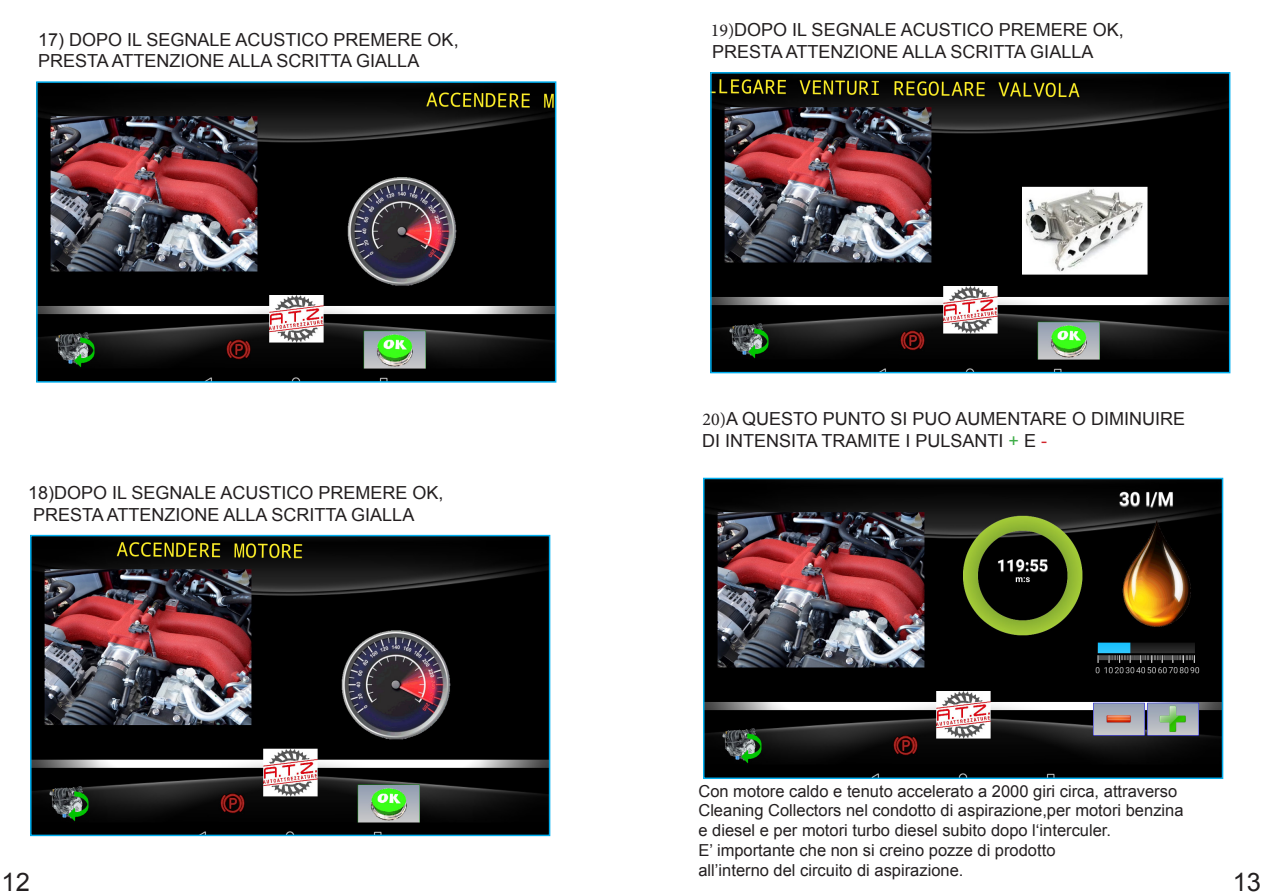
<style>
.page{position:relative;width:1263px;height:893px;background:#fff}
.page>*{position:absolute;margin:0;border:0;box-sizing:border-box;transform-origin:0 0}
.t1{font:25.5px "Arial";color:#231f20}
.t2{font:18px "Arial";color:#231f20}
.t3{font:16.5px "Arial";color:#231f20}
.s1{font-family:"Minion Pro"}
.s2{color:#40ae49}
.s3{color:#d1232a}
</style>
<div class="page">
<img style="left:39px;top:84px;width:514px;height:296px">
<div style="left:36px;top:81px;width:520px;height:302px;border:2px solid #00aeef"></div>
<img style="left:713px;top:75px;width:514px;height:295px">
<div style="left:710px;top:72px;width:520px;height:301px;border:2px solid #00aeef"></div>
<img style="left:33px;top:538px;width:514px;height:295px">
<div style="left:30px;top:535px;width:520px;height:301px;border:2px solid #00aeef"></div>
<img style="left:706px;top:481px;width:514px;height:295px">
<div style="left:703px;top:478px;width:520px;height:301px;border:2px solid #00aeef"></div>
<p class="t2" style="left:38px;top:27px;width:422px">17) DOPO IL SEGNALE ACUSTICO PREMERE OK,</p>
<p class="t2" style="left:38px;top:49px;width:383px">PRESTA ATTENZIONE ALLA SCRITTA GIALLA</p>
<p class="t2" style="left:28px;top:481px;width:417px">18)DOPO IL SEGNALE ACUSTICO PREMERE OK,</p>
<p class="t2" style="left:33px;top:503px;width:383px">PRESTA ATTENZIONE ALLA SCRITTA GIALLA</p>
<p class="t2" style="left:711px;top:18px;width:414px"><span class="s1">19)</span>DOPO IL SEGNALE ACUSTICO PREMERE OK,</p>
<p class="t2" style="left:712px;top:40px;width:383px">PRESTA ATTENZIONE ALLA SCRITTA GIALLA</p>
<p class="t2" style="left:703px;top:407px;width:484px"><span class="s1">20)</span>A QUESTO PUNTO SI PUO AUMENTARE O DIMINUIRE</p>
<p class="t2" style="left:702px;top:429px;width:346px">DI INTENSITA TRAMITE I PULSANTI <span class="s2">+</span> E <span class="s3">-</span></p>
<p class="t3" style="left:698px;top:780px;width:480px">Con motore caldo e tenuto accelerato a 2000 giri circa, attraverso</p>
<p class="t3" style="left:698px;top:800px;width:487px">Cleaning Collectors nel condotto di aspirazione,per motori benzina</p>
<p class="t3" style="left:698px;top:820px;width:414px">e diesel e per motori turbo diesel subito dopo l‘interculer.</p>
<p class="t3" style="left:698px;top:839px;width:359px">E’ importante che non si creino pozze di prodotto</p>
<p class="t3" style="left:698px;top:859px;width:267px">all’interno del circuito di aspirazione.</p>
<p class="t1" style="left:2px;top:865px;width:30px">12</p>
<p class="t1" style="left:1233px;top:865px;width:30px">13</p>
</div>
